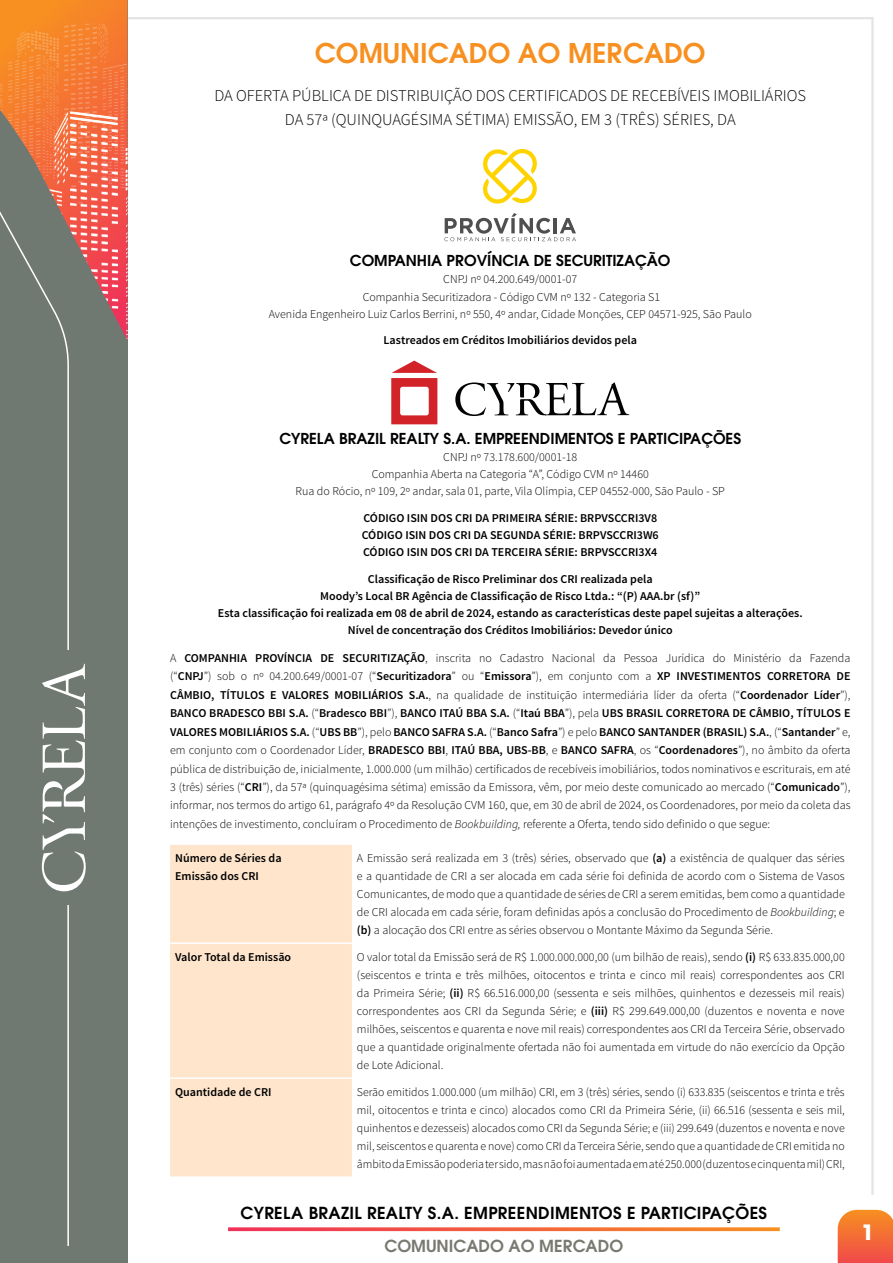
<style>
.page{position:relative;width:893px;height:1263px;background:#fff}
.page>*{position:absolute;margin:0;border:0;box-sizing:border-box;transform-origin:0 0}
.t1{font:600 27px "ITC Avant Garde Pro";color:#f79020}
.t2{font:700 21px "ITC Avant Garde Pro";color:#fff}
.t3{font:300 16.5px/23.5px "Source Sans Pro";color:#000;text-align:center}
.t4{font:600 16.5px "ITC Avant Garde Pro";letter-spacing:.02em;color:#000}
.t5{font:600 16.5px "ITC Avant Garde Pro";color:#797971}
.t6{font:600 15px "ITC Avant Garde Pro";color:#000}
.t7{font:300 12px/18px "Source Sans Pro";color:#000;text-align:justify}
.t8{font:600 12px/17.2px "Source Sans Pro";color:#000}
.s1{font-weight:600}
.s2{font-style:italic}
</style>
<div class="page">
<svg style="left:838px;top:1210px;width:55px;height:53px;background:#f4713e"></svg>
<hr style="left:871px;top:17px;width:3px;height:1178px;background:#e4e4e3">
<svg style="left:228px;top:1227px;width:552px;height:4px;background:#f36e4e"></svg>
<hr style="left:60px;top:17px;width:814px;height:2px;background:#e4e4e3">
<div style="left:0;top:0;width:128px;height:1263px;background:#707971"></div>
<svg style="left:0;top:0;width:128px;height:341px;background:#f18927"></svg>
<img style="left:0;top:24px;width:128px;height:92px">
<img style="left:44px;top:111px;width:84px;height:228px">
<svg style="left:0;top:116px;width:70px;height:1130px"></svg>
<div style="left:35px;top:650px;width:57px;height:255px;background:#707971"></div>
<svg style="left:42px;top:664px;width:44px;height:227px"></svg>
<svg style="left:483px;top:148px;width:54px;height:56px"></svg>
<svg style="left:444px;top:213px;width:132px;height:28px"></svg>
<svg style="left:455px;top:382px;width:174px;height:34px"></svg>
<svg style="left:391px;top:361px;width:46px;height:63px"></svg>
<div style="left:170px;top:845px;width:182px;height:331px;background:#fee5cc"></div>
<hr style="left:170px;top:942px;width:182px;height:2px;background:#fff">
<hr style="left:170px;top:1077px;width:182px;height:2px;background:#fff">
<h1 class="t1" style="left:315px;top:35px;width:392px">COMUNICADO AO MERCADO</h1>
<h3 class="t3" style="left:214px;top:84px;width:593px">DA OFERTA PÚBLICA DE DISTRIBUIÇÃO DOS CERTIFICADOS DE RECEBÍVEIS IMOBILIÁRIOS<br>DA 57ª (QUINQUAGÉSIMA SÉTIMA) EMISSÃO, EM 3 (TRÊS) SÉRIES, DA</h3>
<p class="t6" style="left:350px;top:251px;width:322px">COMPANHIA PROVÍNCIA DE SECURITIZAÇÃO</p>
<p class="t7" style="left:269px;top:271px;width:484px;line-height:17.2px;text-align:center">CNPJ nº 04.200.649/0001-07<br>Companhia Securitizadora - Código CVM nº 132 - Categoria S1<br>Avenida Engenheiro Luiz Carlos Berrini, nº 550, 4º andar, Cidade Monções, CEP 04571-925, São Paulo</p>
<p class="t8" style="left:384px;top:332px;width:255px">Lastreados em Créditos Imobiliários devidos pela</p>
<p class="t6" style="left:279px;top:428px;width:463px">CYRELA BRAZIL REALTY S.A. EMPREENDIMENTOS E PARTICIPAÇÕES</p>
<p class="t7" style="left:296px;top:448px;width:431px;line-height:17.2px;text-align:center">CNPJ nº 73.178.600/0001-18<br>Companhia Aberta na Categoria “A”, Código CVM nº 14460<br>Rua do Rócio, nº 109, 2º andar, sala 01, parte, Vila Olímpia, CEP 04552-000, São Paulo - SP</p>
<p class="t8" style="left:362px;top:509px;width:299px">CÓDIGO ISIN DOS CRI DA PRIMEIRA SÉRIE: BRPVSCCRI3V8<br>CÓDIGO ISIN DOS CRI DA SEGUNDA SÉRIE: BRPVSCCRI3W6<br>CÓDIGO ISIN DOS CRI DA TERCEIRA SÉRIE: BRPVSCCRI3X4</p>
<p class="t8" style="left:218px;top:570px;width:586px;text-align:center">Classificação de Risco Preliminar dos CRI realizada pela<br>Moody’s Local BR Agência de Classificação de Risco Ltda.: “(P) AAA.br (sf)”<br>Esta classificação foi realizada em 08 de abril de 2024, estando as características deste papel sujeitas a alterações.<br>Nível de concentração dos Créditos Imobiliários: Devedor único</p>
<p class="t7" style="left:170px;top:649px;width:682px;line-height:18.5px">A <span class="s1">COMPANHIA PROVÍNCIA DE SECURITIZAÇÃO</span>, inscrita no Cadastro Nacional da Pessoa Jurídica do Ministério da Fazenda (“<span class="s1">CNPJ</span>”) sob o nº 04.200.649/0001-07 (“<span class="s1">Securitizadora</span>” ou “<span class="s1">Emissora</span>”), em conjunto com a <span class="s1">XP INVESTIMENTOS CORRETORA DE CÂMBIO, TÍTULOS E VALORES MOBILIÁRIOS S.A.</span>, na qualidade de instituição intermediária líder da oferta (“<span class="s1">Coordenador Líder</span>”), <span class="s1">BANCO BRADESCO BBI S.A.</span> (“<span class="s1">Bradesco BBI</span>”), <span class="s1">BANCO ITAÚ BBA S.A.</span> (“<span class="s1">Itaú BBA</span>”), pela <span class="s1">UBS BRASIL CORRETORA DE CÂMBIO, TÍTULOS E VALORES MOBILIÁRIOS S.A.</span> (“<span class="s1">UBS BB</span>”), pelo <span class="s1">BANCO SAFRA S.A.</span> (“<span class="s1">Banco Safra</span>”) e pelo <span class="s1">BANCO SANTANDER (BRASIL) S.A.</span>, (“<span class="s1">Santander</span>” e, em conjunto com o Coordenador Líder, <span class="s1">BRADESCO BBI</span>, <span class="s1">ITAÚ BBA, UBS-BB</span>, e <span class="s1">BANCO SAFRA</span>, os “<span class="s1">Coordenadores</span>”), no âmbito da oferta pública de distribuição de, inicialmente, 1.000.000 (um milhão) certificados de recebíveis imobiliários, todos nominativos e escriturais, em até 3 (três) séries (“<span class="s1">CRI</span>”), da 57ª (quinquagésima sétima) emissão da Emissora, vêm, por meio deste comunicado ao mercado (“<span class="s1">Comunicado</span>”), informar, nos termos do artigo 61, parágrafo 4º da Resolução CVM 160, que, em 30 de abril de 2024, os Coordenadores, por meio da coleta das intenções de investimento, concluíram o Procedimento de <span class="s2">Bookbuilding,</span> referente a Oferta, tendo sido definido o que segue:</p>
<p class="t8" style="left:175px;top:849px;width:108px;line-height:18px">Número de Séries da<br>Emissão dos CRI</p>
<p class="t7" style="left:357px;top:849px;width:489px">A Emissão será realizada em 3 (três) séries, observado que <span class="s1">(a)</span> a existência de qualquer das séries e a quantidade de CRI a ser alocada em cada série foi definida de acordo com o Sistema de Vasos Comunicantes, de modo que a quantidade de séries de CRI a serem emitidas, bem como a quantidade de CRI alocada em cada série, foram definidas após a conclusão do Procedimento de <span class="s2">Bookbuilding</span>; e <span class="s1">(b)</span> a alocação dos CRI entre as séries observou o Montante Máximo da Segunda Série.</p>
<p class="t8" style="left:175px;top:949px;width:117px">Valor Total da Emissão</p>
<p class="t7" style="left:357px;top:948px;width:489px">O valor total da Emissão será de R$ 1.000.000.000,00 (um bilhão de reais), sendo <span class="s1">(i)</span> R$ 633.835.000,00 (seiscentos e trinta e três milhões, oitocentos e trinta e cinco mil reais) correspondentes aos CRI da Primeira Série; <span class="s1">(ii)</span> R$ 66.516.000,00 (sessenta e seis milhões, quinhentos e dezesseis mil reais) correspondentes aos CRI da Segunda Série; e <span class="s1">(iii)</span> R$ 299.649.000,00 (duzentos e noventa e nove milhões, seiscentos e quarenta e nove mil reais) correspondentes aos CRI da Terceira Série, observado que a quantidade originalmente ofertada não foi aumentada em virtude do não exercício da Opção de Lote Adicional.</p>
<p class="t8" style="left:175px;top:1084px;width:98px">Quantidade de CRI</p>
<p class="t7" style="left:357px;top:1083px;width:489px">Serão emitidos 1.000.000 (um milhão) CRI, em 3 (três) séries, sendo (i) 633.835 (seiscentos e trinta e três mil, oitocentos e trinta e cinco) alocados como CRI da Primeira Série, (ii) 66.516 (sessenta e seis mil, quinhentos e dezesseis) alocados como CRI da Segunda Série; e (iii) 299.649 (duzentos e noventa e nove mil, seiscentos e quarenta e nove) como CRI da Terceira Série, sendo que a quantidade de CRI emitida no âmbito da Emissão poderia ter sido, mas não foi aumentada em até 250.000 (duzentos e cinquenta mil) CRI,</p>
<h3 class="t4" style="left:241px;top:1202px;width:528px">CYRELA BRAZIL REALTY S.A. EMPREENDIMENTOS E PARTICIPAÇÕES</h3>
<h3 class="t5" style="left:384px;top:1235px;width:240px">COMUNICADO AO MERCADO</h3>
<h2 class="t2" style="left:862px;top:1218px;width:14px">1</h2>
</div>
